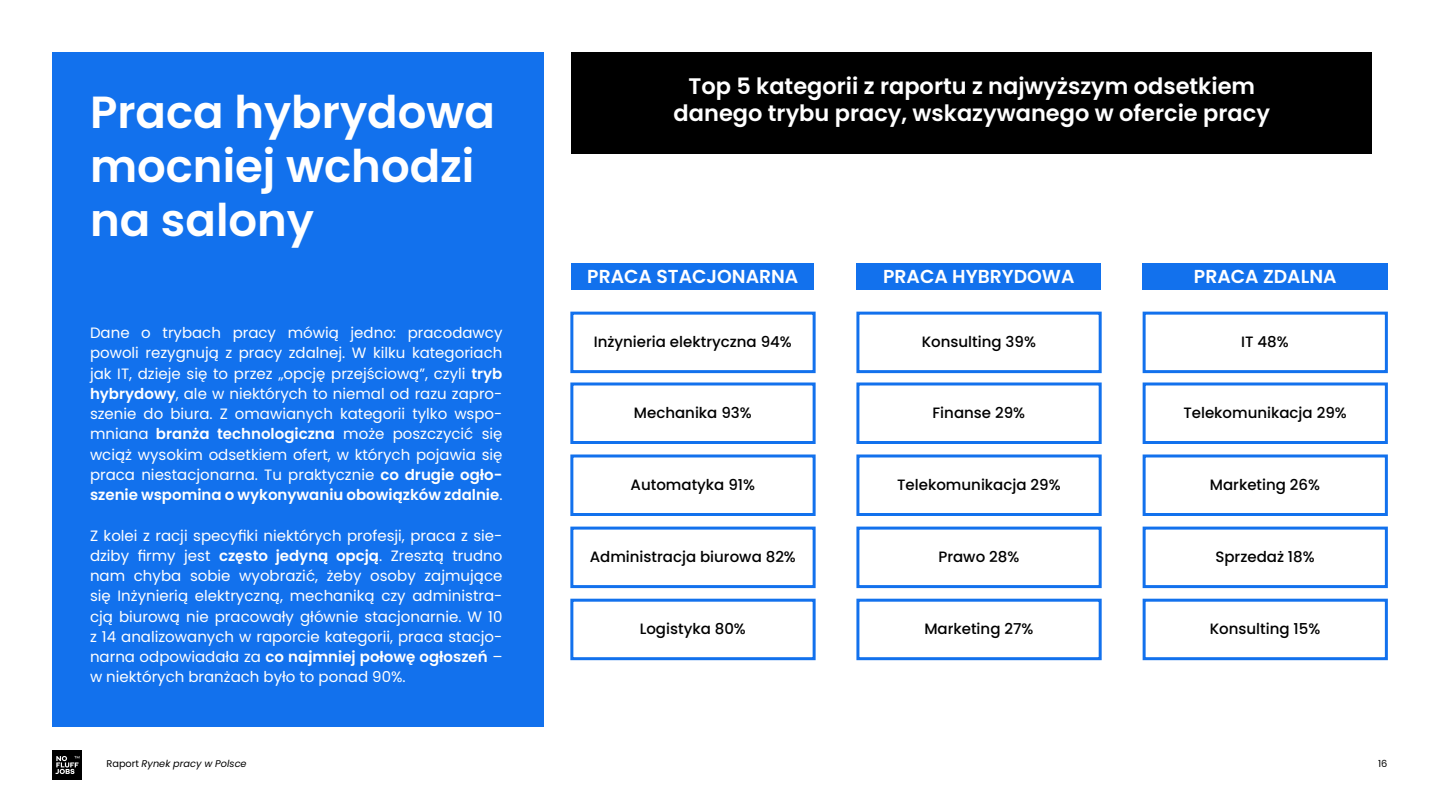
<style>
.page{position:relative;width:1440px;height:810px;background:#fff}
.page>*{position:absolute;margin:0;border:0;box-sizing:border-box;transform-origin:0 0}
.t1{font:600 45px/54px "Poppins";color:#fff}
.t2{font:600 22.5px/27px "Poppins";color:#fff;text-align:center}
.t3{font:600 18.75px "Poppins";color:#fff}
.t4{font:15px/20.2px "Poppins";color:#fff;text-align:justify}
.t5{font:500 15px "Poppins";color:#000}
.t6{font:italic 9.75px "Poppins";color:#000}
.t7{font:9.75px "Poppins";color:#000}
.s1{font-weight:600}
.s2{font-style:normal}
</style>
<div class="page">
<div style="left:52px;top:52px;width:492px;height:676px;background:#1271ed"></div>
<div style="left:572px;top:52px;width:800px;height:102px;background:#000"></div>
<div style="left:572px;top:263px;width:242px;height:27px;background:#1271ed"></div>
<div style="left:856px;top:263px;width:245px;height:27px;background:#1271ed"></div>
<div style="left:1143px;top:263px;width:245px;height:27px;background:#1271ed"></div>
<div style="left:570px;top:312px;width:246px;height:61px;border:3px solid #1271ed"></div>
<div style="left:856px;top:312px;width:246px;height:61px;border:3px solid #1271ed"></div>
<div style="left:1143px;top:312px;width:245px;height:61px;border:3px solid #1271ed"></div>
<div style="left:570px;top:382px;width:246px;height:62px;border:3px solid #1271ed"></div>
<div style="left:856px;top:382px;width:246px;height:62px;border:3px solid #1271ed"></div>
<div style="left:1143px;top:382px;width:245px;height:62px;border:3px solid #1271ed"></div>
<div style="left:570px;top:454px;width:246px;height:62px;border:3px solid #1271ed"></div>
<div style="left:856px;top:454px;width:246px;height:62px;border:3px solid #1271ed"></div>
<div style="left:1143px;top:454px;width:245px;height:62px;border:3px solid #1271ed"></div>
<div style="left:570px;top:527px;width:246px;height:61px;border:3px solid #1271ed"></div>
<div style="left:856px;top:527px;width:246px;height:61px;border:3px solid #1271ed"></div>
<div style="left:1143px;top:527px;width:245px;height:61px;border:3px solid #1271ed"></div>
<div style="left:570px;top:599px;width:246px;height:61px;border:3px solid #1271ed"></div>
<div style="left:856px;top:599px;width:246px;height:61px;border:3px solid #1271ed"></div>
<div style="left:1143px;top:599px;width:245px;height:61px;border:3px solid #1271ed"></div>
<div style="left:52px;top:750px;width:30px;height:30px;background:#000"></div>
<svg style="left:55px;top:756px;width:24px;height:18px"></svg>
<h1 class="t1" style="left:90px;top:85px;width:406px">Praca hybrydowa mocniej wchodzi na salony</h1>
<p class="t4" style="left:90px;top:323px;width:414px">Dane o trybach pracy mówią jedno: pracodawcy powoli rezygnują z pracy zdalnej. W kilku kategoriach jak IT, dzieje się to przez „opcję przejściową”, czyli <span class="s1">tryb hybrydowy</span>, ale w niektórych to niemal od razu zapro&shy;szenie do biura. Z omawianych kategorii tylko wspo&shy;mniana <span class="s1">branża technologiczna</span> może poszczycić się wciąż wysokim odsetkiem ofert, w których pojawia się praca niestacjonarna. Tu praktycznie <span class="s1">co drugie ogło&shy;szenie wspomina o wykonywaniu obowiązków zdalnie</span>.</p>
<p class="t4" style="left:90px;top:525px;width:414px">Z kolei z racji specyfiki niektórych profesji, praca z sie&shy;dziby firmy jest <span class="s1">często jedyną opcją</span>. Zresztą trudno nam chyba sobie wyobrazić, żeby osoby zajmujące się Inżynierią elektryczną, mechaniką czy administra&shy;cją biurową nie pracowały głównie stacjonarnie. W 10 z 14 analizowanych w raporcie kategorii, praca stacjo&shy;narna odpowiadała za <span class="s1">co najmniej połowę ogłoszeń</span> – w niektórych branżach było to ponad 90%.</p>
<h2 class="t2" style="left:674px;top:73px;width:598px">Top 5 kategorii z raportu z najwyższym odsetkiem danego trybu pracy, wskazywanego w ofercie pracy</h2>
<p class="t3" style="left:587px;top:265px;width:213px">PRACA STACJONARNA</p>
<p class="t3" style="left:883px;top:265px;width:193px">PRACA HYBRYDOWA</p>
<p class="t3" style="left:1194px;top:265px;width:144px">PRACA ZDALNA</p>
<p class="t5" style="left:594px;top:333px;width:200px">Inżynieria elektryczna 94%</p>
<p class="t5" style="left:922px;top:333px;width:116px">Konsulting 39%</p>
<p class="t5" style="left:1241px;top:333px;width:49px">IT 48%</p>
<p class="t5" style="left:634px;top:404px;width:119px">Mechanika 93%</p>
<p class="t5" style="left:933px;top:404px;width:94px">Finanse 29%</p>
<p class="t5" style="left:1183px;top:404px;width:165px">Telekomunikacja 29%</p>
<p class="t5" style="left:631px;top:476px;width:126px">Automatyka 91%</p>
<p class="t5" style="left:897px;top:476px;width:165px">Telekomunikacja 29%</p>
<p class="t5" style="left:1210px;top:476px;width:112px">Marketing 26%</p>
<p class="t5" style="left:590px;top:548px;width:208px">Administracja biurowa 82%</p>
<p class="t5" style="left:938px;top:548px;width:82px">Prawo 28%</p>
<p class="t5" style="left:1215px;top:548px;width:101px">Sprzedaż 18%</p>
<p class="t5" style="left:640px;top:620px;width:108px">Logistyka 80%</p>
<p class="t5" style="left:924px;top:620px;width:111px">Marketing 27%</p>
<p class="t5" style="left:1210px;top:620px;width:112px">Konsulting 15%</p>
<p class="t6" style="left:106px;top:758px;width:142px"><span class="s2">Raport</span> Rynek pracy w Polsce</p>
<p class="t7" style="left:1378px;top:758px;width:11px">16</p>
</div>
